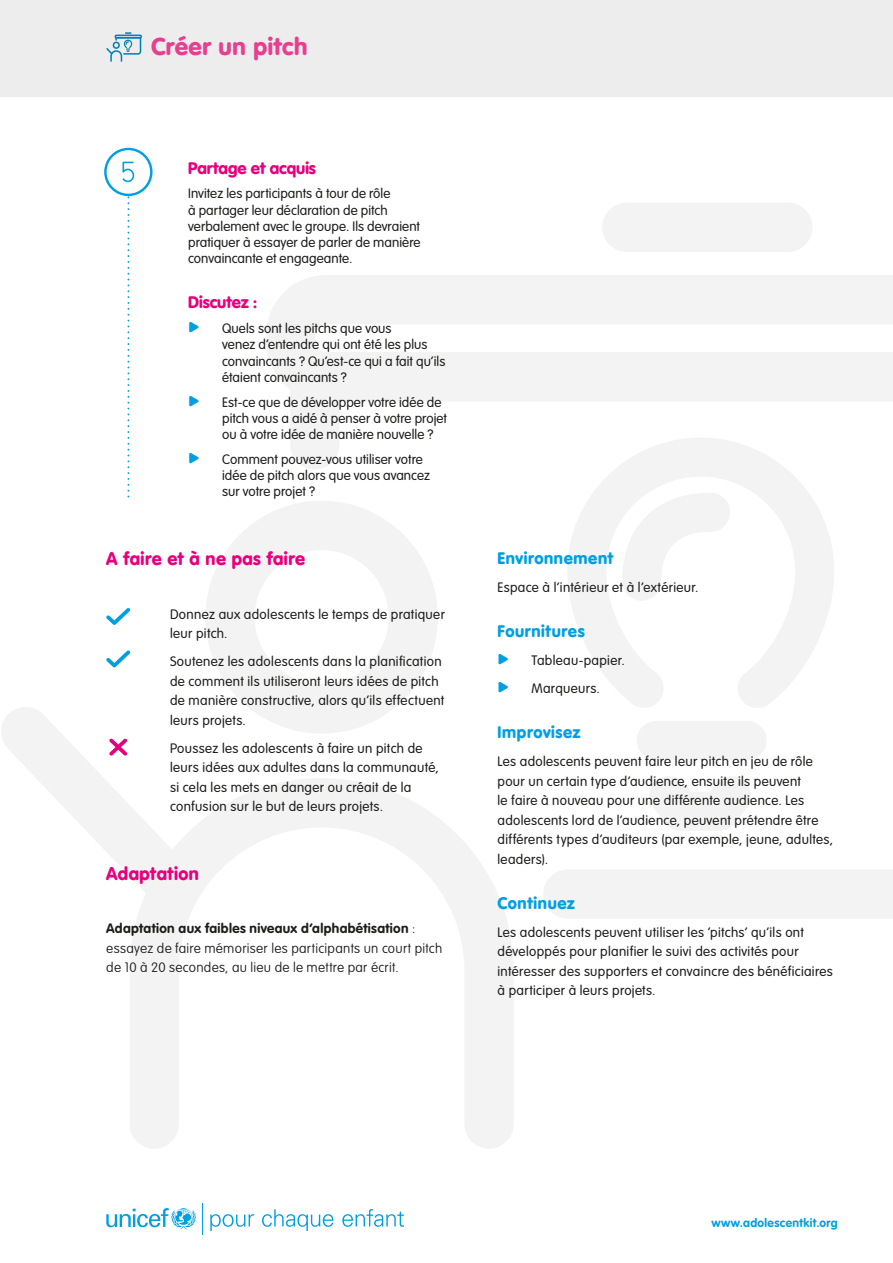
<style>
.page{position:relative;width:893px;height:1263px;background:#fff}
.page>*{position:absolute;margin:0;border:0;box-sizing:border-box;transform-origin:0 0}
.t1{font:900 24px "VAG Rounded";letter-spacing:.02em;color:#e93e8f}
.t2{font:900 18px "VAG Rounded";letter-spacing:.02em;color:#e6007e}
.t3{font:900 16.5px "VAG Rounded";letter-spacing:.035em;color:#009fe3}
.t4{font:900 16.5px "VAG Rounded";color:#e6007e}
.t5{font:300 13.5px/19.5px "VAG Rounded";letter-spacing:.02em;color:#1d1d1b}
.t6{font:100 13.5px/19.5px "VAG Rounded";letter-spacing:.02em;color:#1d1d1b}
.t7{font:700 12px "VAG Rounded";letter-spacing:.03em;color:#009fe3}
.s1{color:#009fe3}
.s2{font-weight:700}
</style>
<div class="page">
<svg style="left:106px;top:1208px;width:90px;height:21px"></svg>
<hr style="left:202px;top:1203px;width:1px;height:32px;background:#009fe3">
<svg style="left:210px;top:1214px;width:44px;height:17px"></svg>
<svg style="left:262px;top:1209px;width:71px;height:22px"></svg>
<svg style="left:342px;top:1209px;width:62px;height:18px"></svg>
<svg style="left:291px;top:401px;width:602px;height:517px"></svg>
<svg style="left:267px;top:275px;width:626px;height:126px;fill:#f3f3f3"></svg>
<div style="left:602px;top:203px;width:210px;height:49px;background:#f3f3f3;border-radius:25px"></div>
<svg style="left:130px;top:778px;width:384px;height:370px"></svg>
<svg style="left:206px;top:501px;width:232px;height:233px;fill:#f3f3f3"></svg>
<div style="left:0;top:0;width:893px;height:97px;background:#ededed"></div>
<div style="left:104px;top:148px;width:49px;height:48px;border:2px solid #009fe3;border-radius:50%"></div>
<svg style="left:122px;top:162px;width:12px;height:335px"></svg>
<svg style="left:106px;top:32px;width:35px;height:30px"></svg>
<svg style="left:1px;top:707px;width:197px;height:201px"></svg>
<svg style="left:106px;top:608px;width:24px;height:17px"></svg>
<svg style="left:106px;top:650px;width:24px;height:17px"></svg>
<h1 class="t1" style="left:151px;top:32px;width:158px">Créer un pitch</h1>
<p class="t4" style="left:188px;top:158px;width:129px">Partage et acquis</p>
<p class="t5" style="left:188px;top:186px;width:234px;line-height:16.2px">Invitez les participants à tour de rôle<br>à partager leur déclaration de pitch verbalement avec le groupe. Ils devraient pratiquer à essayer de parler de manière convaincante et engageante.</p>
<p class="t4" style="left:188px;top:293px;width:71px">Discutez :</p>
<p class="t5" style="left:222px;top:321px;width:225px;line-height:16.2px;text-indent:-34px"><span class="s1">•</span> Quels sont les pitchs que vous<br>venez d’entendre qui ont été les plus convaincants ? Qu’est-ce qui a fait qu’ils étaient convaincants ?</p>
<p class="t5" style="left:222px;top:394px;width:226px;line-height:16.2px;text-indent:-34px"><span class="s1">•</span> Est-ce que de développer votre idée de pitch vous a aidé à penser à votre projet ou à votre idée de manière nouvelle ?</p>
<p class="t5" style="left:222px;top:451px;width:209px;line-height:16.2px;text-indent:-34px"><span class="s1">•</span> Comment pouvez-vous utiliser votre idée de pitch alors que vous avancez sur votre projet ?</p>
<h2 class="t2" style="left:106px;top:548px;width:200px">A faire et à ne pas faire</h2>
<p class="t5" style="left:170px;top:605px;width:276px">Donnez aux adolescents le temps de pratiquer leur pitch.</p>
<p class="t5" style="left:170px;top:652px;width:276px">Soutenez les adolescents dans la planification de comment ils utiliseront leurs idées de pitch de manière constructive, alors qu’ils effectuent leurs projets.</p>
<p class="t5" style="left:170px;top:739px;width:270px">Poussez les adolescents à faire un pitch de leurs idées aux adultes dans la communauté, si cela les mets en danger ou créait de la confusion sur le but de leurs projets.</p>
<h2 class="t2" style="left:106px;top:863px;width:94px">Adaptation</h2>
<p class="t6" style="left:106px;top:919px;width:337px"><span class="s2">Adaptation aux faibles niveaux d’alphabétisation</span> : essayez de faire mémoriser les participants un court pitch de 10 à 20 secondes, au lieu de le mettre par écrit.</p>
<p class="t3" style="left:497px;top:548px;width:117px">Environnement</p>
<p class="t5" style="left:497px;top:578px;width:203px">Espace à l’intérieur et à l’extérieur.</p>
<p class="t3" style="left:497px;top:621px;width:89px">Fournitures</p>
<p class="t5" style="left:497px;top:651px;width:129px"><span class="s1">•</span> Tableau-papier.</p>
<p class="t5" style="left:497px;top:679px;width:104px"><span class="s1">•</span> Marqueurs.</p>
<p class="t3" style="left:497px;top:722px;width:84px">Improvisez</p>
<p class="t5" style="left:497px;top:752px;width:337px">Les adolescents peuvent faire leur pitch en jeu de rôle pour un certain type d’audience, ensuite ils peuvent<br>le faire à nouveau pour une différente audience. Les adolescents lord de l’audience, peuvent prétendre être différents types d’auditeurs (par exemple, jeune, adultes, leaders).</p>
<p class="t3" style="left:497px;top:893px;width:79px">Continuez</p>
<p class="t5" style="left:497px;top:922px;width:337px">Les adolescents peuvent utiliser les ‘pitchs’ qu’ils ont développés pour planifier le suivi des activités pour intéresser des supporters et convaincre des bénéficiaires à participer à leurs projets.</p>
<p class="t7" style="left:711px;top:1215px;width:128px">www.adolescentkit.org</p>
</div>
